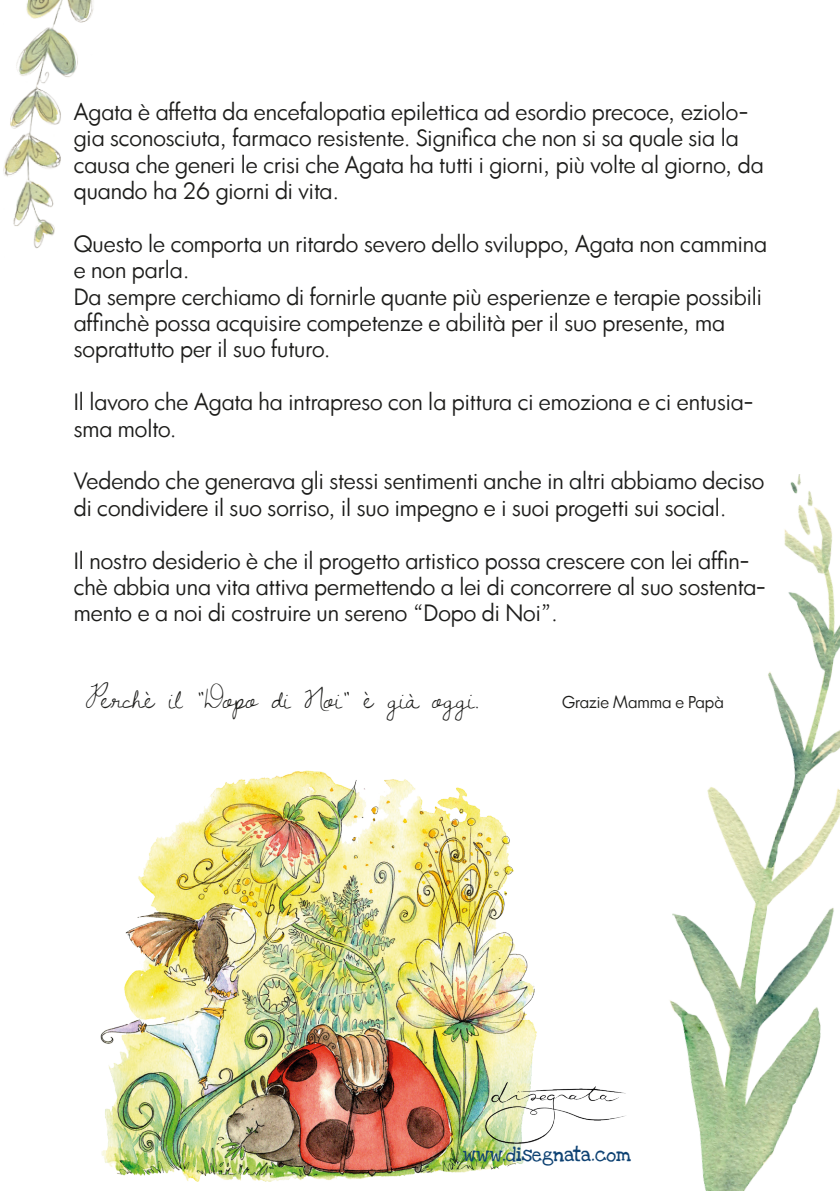
<style>
.page{position:relative;width:840px;height:1191px;background:#fff}
.page>*{position:absolute;margin:0;border:0;box-sizing:border-box;transform-origin:0 0}
.t1{font:28px "Dawningofa New Day";color:#1d1d1b}
.t2{font:22px/26.4px "Luz Sans";color:#1d1d1b}
.t3{font:16px "Luz Sans";color:#1d1d1b}
.t4{font:14px "Love Ya Like A Sister Solid";color:#0e4273}
</style>
<div class="page">
<img style="left:670px;top:474px;width:169px;height:717px">
<img style="left:3px;top:0;width:91px;height:249px">
<img style="left:100px;top:770px;width:437px;height:412px">
<img style="left:478px;top:1055px;width:148px;height:114px">
<p class="t2" style="left:74px;top:98px;width:691px">Agata è affetta da encefalopatia epilettica ad esordio precoce, eziolo&shy;gia sconosciuta, farmaco resistente. Significa che non si sa quale sia la causa che generi le crisi che Agata ha tutti i giorni, più volte al giorno, da quando ha 26 giorni di vita.</p>
<p class="t2" style="left:74px;top:230px;width:694px">Questo le comporta un ritardo severo dello sviluppo, Agata non cammina e non parla.<br>Da sempre cerchiamo di fornirle quante più esperienze e terapie possibili affinchè possa acquisire competenze e abilità per il suo presente, ma soprattutto per il suo futuro.</p>
<p class="t2" style="left:74px;top:389px;width:680px">Il lavoro che Agata ha intrapreso con la pittura ci emoziona e ci entusia&shy;sma molto.</p>
<p class="t2" style="left:74px;top:468px;width:691px">Vedendo che generava gli stessi sentimenti anche in altri abbiamo deciso di condividere il suo sorriso, il suo impegno e i suoi progetti sui social.</p>
<p class="t2" style="left:74px;top:547px;width:693px">Il nostro desiderio è che il progetto artistico possa crescere con lei affin&shy;chè abbia una vita attiva permettendo a lei di concorrere al suo sostenta&shy;mento e a noi di costruire un sereno “Dopo di Noi”.</p>
<p class="t1" style="left:86px;top:682px;width:393px">Perchè il “Dopo di Noi” è già oggi.</p>
<p class="t3" style="left:562px;top:691px;width:163px">Grazie Mamma e Papà</p>
<p class="t4" style="left:462px;top:1142px;width:170px">www.disegnata.com</p>
</div>
